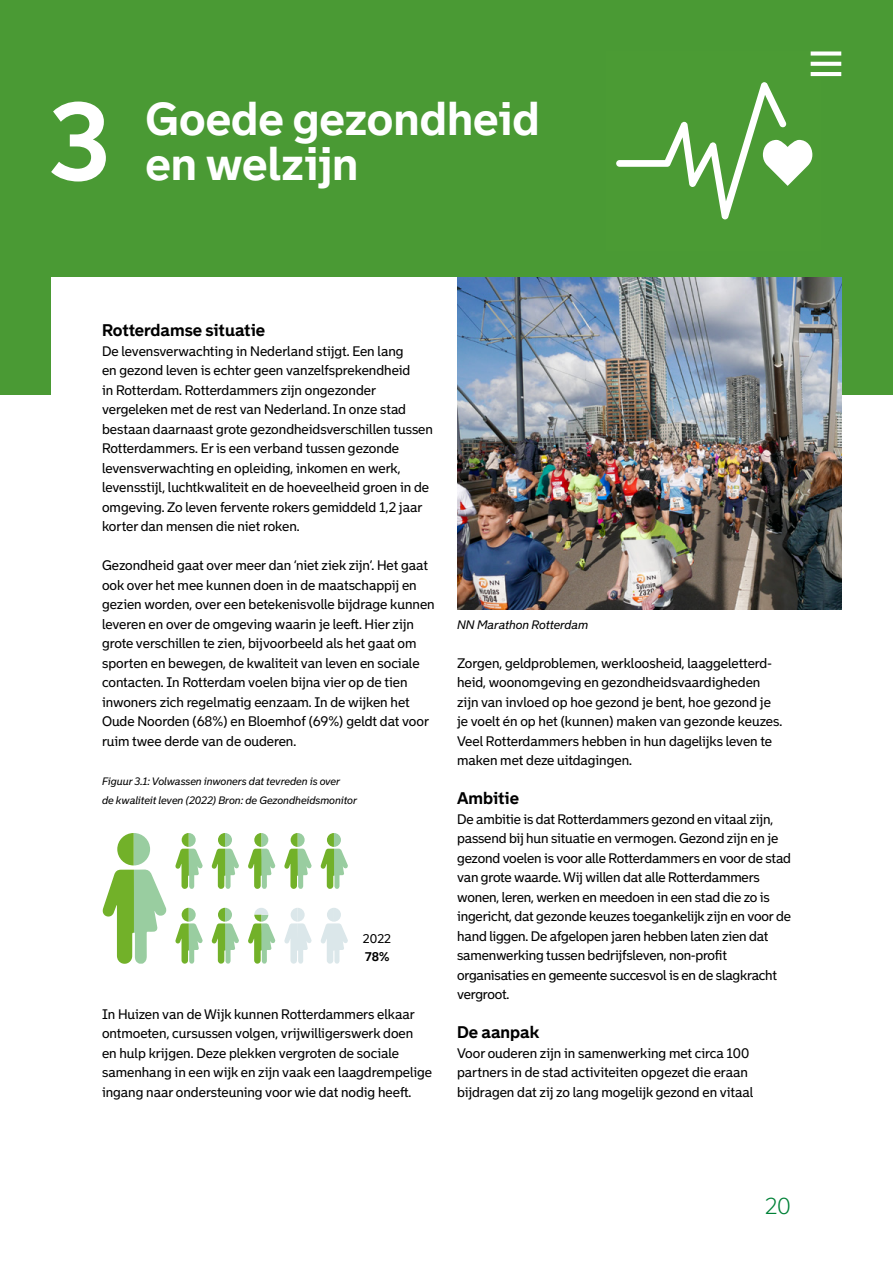
<style>
.page{position:relative;width:893px;height:1263px;background:#fff}
.page>*{position:absolute;margin:0;border:0;box-sizing:border-box;transform-origin:0 0}
.H1_Rotterdam_SDG_tit{font:700 106.5px "Bolder";color:#fff}
.H1_Rotterdam_SDG_tit-2{font:700 45px "Bolder";color:#fff}
.t1{font:300 22.5px "Bolder";color:#008137}
.H2_Rotterdam_Subtite{font:700 16.5px "Bolder";color:#000}
.P_Rotterdam_Platte_t{font:13.5px/19.5px "Bolder";color:#000}
.t2{font:12.3px "Bolder";color:#000}
.t3{font:12.3px "Bolder Heading";color:#000}
.P_Rotterdam_Bijschri{font:italic 12px "Bolder";color:#000}
.P_Rotterdam_Bijschri-2{font:italic 10.5px/19.5px "Bolder";color:#000}
.t4{font:8.25px "Bolder";color:#000}
.s1{font-size:12.3px}
</style>
<div class="page">
<div style="left:0;top:0;width:893px;height:395px;background:#4a9a34"></div>
<div style="left:51px;top:278px;width:791px;height:175px;background:#fff"></div>
<svg style="left:102px;top:833px;width:65px;height:131px"></svg>
<svg style="left:175px;top:833px;width:28px;height:56px"></svg>
<svg style="left:175px;top:908px;width:28px;height:56px"></svg>
<svg style="left:211px;top:833px;width:28px;height:56px"></svg>
<svg style="left:211px;top:908px;width:28px;height:56px"></svg>
<svg style="left:248px;top:833px;width:28px;height:56px"></svg>
<svg style="left:248px;top:908px;width:28px;height:56px"></svg>
<svg style="left:284px;top:833px;width:28px;height:56px"></svg>
<svg style="left:284px;top:908px;width:28px;height:56px"></svg>
<svg style="left:320px;top:833px;width:28px;height:56px"></svg>
<svg style="left:321px;top:908px;width:27px;height:56px"></svg>
<img style="left:457px;top:278px;width:385px;height:331px">
<svg style="left:616px;top:82px;width:196px;height:137px"></svg>
<div style="left:811px;top:51px;width:30px;height:5px;background:#fff"></div>
<svg style="left:811px;top:62px;width:30px;height:4px"></svg>
<hr style="left:811px;top:72px;width:30px;height:4px;background:#fff">
<h1 class="H1_Rotterdam_SDG_tit" style="left:50px;top:75px;width:63px">3</h1>
<h1 class="H1_Rotterdam_SDG_tit-2" style="left:145px;top:91px;width:396px">Goede gezondheid</h1>
<h1 class="H1_Rotterdam_SDG_tit-2" style="left:145px;top:136px;width:215px">en welzijn</h1>
<h2 class="H2_Rotterdam_Subtite" style="left:102px;top:320px;width:165px">Rotterdamse situatie</h2>
<p class="P_Rotterdam_Platte_t" style="left:102px;top:341px;width:332px">De levensverwachting in Nederland stijgt. Een lang<br>en gezond leven is echter geen vanzelfsprekendheid<br>in Rotterdam. Rotterdammers zijn ongezonder vergeleken met de rest van Nederland. In onze stad bestaan daarnaast grote gezondheidsverschillen tussen Rotterdammers. Er is een verband tussen gezonde levensverwachting en opleiding, inkomen en werk, levensstijl, luchtkwaliteit en de hoeveelheid groen in de omgeving. Zo leven fervente rokers gemiddeld 1,2 jaar korter dan mensen die niet roken.</p>
<p class="P_Rotterdam_Platte_t" style="left:102px;top:555px;width:334px">Gezondheid gaat over meer dan ‘niet ziek zijn’. Het gaat ook over het mee kunnen doen in de maatschappij en gezien worden, over een betekenisvolle bijdrage kunnen leveren en over de omgeving waarin je leeft. Hier zijn grote verschillen te zien, bijvoorbeeld als het gaat om sporten en bewegen, de kwaliteit van leven en sociale contacten. In Rotterdam voelen bijna vier op de tien inwoners zich regelmatig eenzaam. In de wijken het Oude Noorden (68%) en Bloemhof (69%) geldt dat voor ruim twee derde van de ouderen.</p>
<p class="P_Rotterdam_Bijschri-2" style="left:102px;top:771px;width:256px">Figuur 3.1: Volwassen inwoners dat tevreden is over<br>de kwaliteit leven (2022) Bron: de Gezondheidsmonitor</p>
<p class="t4" style="left:74px;top:798px;width:269px"><span class="s1">3.1</span> Volwassen inwoners dat tevreden is over de kwaliteit leven (2022)</p>
<p class="t2" style="left:363px;top:931px;width:29px">2022</p>
<p class="t3" style="left:365px;top:949px;width:26px">78%</p>
<p class="P_Rotterdam_Platte_t" style="left:102px;top:1004px;width:331px">In Huizen van de Wijk kunnen Rotterdammers elkaar ontmoeten, cursussen volgen, vrijwilligerswerk doen<br>en hulp krijgen. Deze plekken vergroten de sociale samenhang in een wijk en zijn vaak een laagdrempelige ingang naar ondersteuning voor wie dat nodig heeft.</p>
<p class="P_Rotterdam_Bijschri" style="left:457px;top:617px;width:133px">NN Marathon Rotterdam</p>
<p class="P_Rotterdam_Platte_t" style="left:457px;top:653px;width:327px">Zorgen, geldproblemen, werkloosheid, laaggeletterd&shy;heid, woonomgeving en gezondheidsvaardigheden zijn van invloed op hoe gezond je bent, hoe gezond je je voelt én op het (kunnen) maken van gezonde keuzes.<br>Veel Rotterdammers hebben in hun dagelijks leven te maken met deze uitdagingen.</p>
<h2 class="H2_Rotterdam_Subtite" style="left:457px;top:788px;width:63px">Ambitie</h2>
<p class="P_Rotterdam_Platte_t" style="left:457px;top:809px;width:335px">De ambitie is dat Rotterdammers gezond en vitaal zijn, passend bij hun situatie en vermogen. Gezond zijn en je gezond voelen is voor alle Rotterdammers en voor de stad van grote waarde. Wij willen dat alle Rotterdammers wonen, leren, werken en meedoen in een stad die zo is ingericht, dat gezonde keuzes toegankelijk zijn en voor de hand liggen. De afgelopen jaren hebben laten zien dat samenwerking tussen bedrijfsleven, non-profit organisaties en gemeente succesvol is en de slagkracht vergroot.</p>
<h2 class="H2_Rotterdam_Subtite" style="left:457px;top:1022px;width:84px">De aanpak</h2>
<p class="P_Rotterdam_Platte_t" style="left:457px;top:1043px;width:298px">Voor ouderen zijn in samenwerking met circa 100 partners in de stad activiteiten opgezet die eraan bijdragen dat zij zo lang mogelijk gezond en vitaal</p>
<h3 class="t1" style="left:765px;top:1192px;width:27px">20</h3>
</div>
